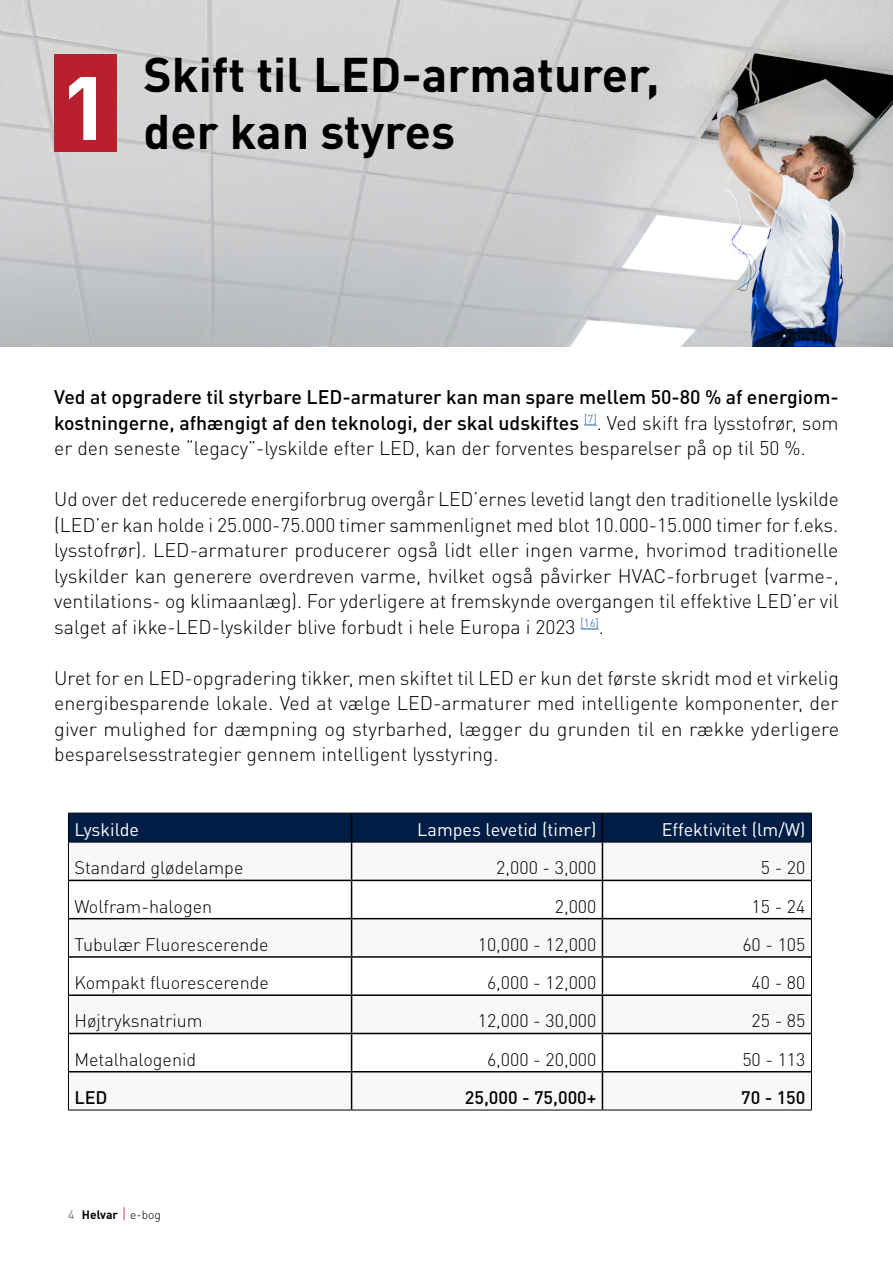
<style>
.page{position:relative;width:893px;height:1263px;background:#fff}
.page>*{position:absolute;margin:0;border:0;box-sizing:border-box;transform-origin:0 0}
.t1{font:700 48px/57.6px "DIN Pro";color:#000}
.t2{font:300 19.5px/25.5px "DIN Pro";color:#000;text-align:justify}
.t3{font:500 19.5px/25.5px "DIN Pro";color:#000;text-align:justify}
.t4{font:300 18px "DIN Pro";color:#000}
.t5{font:18px "DIN Pro";color:#fff}
.t6{font:500 18px "DIN Pro";color:#000}
.t7{font:700 12px "DIN Pro";color:#000}
.s1{font-weight:300}
.s2{font-weight:400;color:#6d6e71}
.s3{font-weight:300;font-size:15px;color:#c80f3f}
</style>
<div class="page">
<img style="left:0;top:0;width:893px;height:347px">
<div style="left:54px;top:54px;width:63px;height:98px;background:#b8202d"></div>
<img style="left:69px;top:77px;width:27px;height:63px">
<svg style="left:584px;top:425px;width:13px;height:1px"></svg>
<svg style="left:581px;top:629px;width:18px;height:1px"></svg>
<svg style="left:69px;top:843px;width:742px;height:266px"></svg>
<hr style="left:351px;top:842px;width:1px;height:38px;background:#000">
<hr style="left:602px;top:842px;width:1px;height:38px;background:#000">
<hr style="left:69px;top:880px;width:283px;height:1px;background:#000">
<hr style="left:352px;top:880px;width:250px;height:1px;background:#000">
<hr style="left:351px;top:881px;width:1px;height:37px;background:#000">
<hr style="left:602px;top:880px;width:209px;height:1px;background:#000">
<hr style="left:602px;top:881px;width:1px;height:37px;background:#000">
<hr style="left:69px;top:918px;width:283px;height:1px;background:#000">
<hr style="left:352px;top:918px;width:250px;height:1px;background:#000">
<hr style="left:351px;top:919px;width:1px;height:37px;background:#000">
<hr style="left:602px;top:918px;width:209px;height:1px;background:#000">
<hr style="left:602px;top:919px;width:1px;height:37px;background:#000">
<hr style="left:69px;top:956px;width:283px;height:2px;background:#000">
<hr style="left:352px;top:956px;width:250px;height:2px;background:#000">
<hr style="left:351px;top:958px;width:1px;height:36px;background:#000">
<hr style="left:602px;top:956px;width:209px;height:2px;background:#000">
<hr style="left:602px;top:958px;width:1px;height:36px;background:#000">
<hr style="left:69px;top:994px;width:283px;height:2px;background:#000">
<hr style="left:352px;top:994px;width:250px;height:2px;background:#000">
<hr style="left:351px;top:996px;width:1px;height:37px;background:#000">
<hr style="left:602px;top:994px;width:209px;height:2px;background:#000">
<hr style="left:602px;top:996px;width:1px;height:37px;background:#000">
<hr style="left:69px;top:1033px;width:283px;height:1px;background:#000">
<hr style="left:352px;top:1033px;width:250px;height:1px;background:#000">
<hr style="left:351px;top:1034px;width:1px;height:37px;background:#000">
<hr style="left:602px;top:1033px;width:209px;height:1px;background:#000">
<hr style="left:602px;top:1034px;width:1px;height:37px;background:#000">
<hr style="left:351px;top:1072px;width:1px;height:37px;background:#000">
<hr style="left:602px;top:1072px;width:1px;height:37px;background:#000">
<hr style="left:68px;top:842px;width:1px;height:38px;background:#000">
<hr style="left:811px;top:842px;width:1px;height:38px;background:#000">
<hr style="left:68px;top:880px;width:1px;height:39px;background:#000">
<hr style="left:811px;top:880px;width:1px;height:39px;background:#000">
<hr style="left:68px;top:919px;width:1px;height:38px;background:#000">
<hr style="left:811px;top:919px;width:1px;height:38px;background:#000">
<hr style="left:68px;top:957px;width:1px;height:38px;background:#000">
<hr style="left:811px;top:957px;width:1px;height:38px;background:#000">
<hr style="left:68px;top:995px;width:1px;height:38px;background:#000">
<hr style="left:811px;top:995px;width:1px;height:38px;background:#000">
<hr style="left:68px;top:1033px;width:1px;height:38px;background:#000">
<hr style="left:811px;top:1033px;width:1px;height:38px;background:#000">
<svg style="left:68px;top:813px;width:744px;height:29px;background:#001d42"></svg>
<hr style="left:68px;top:842px;width:284px;height:1px;background:#000">
<hr style="left:352px;top:842px;width:250px;height:1px;background:#000">
<hr style="left:602px;top:842px;width:210px;height:1px;background:#000">
<hr style="left:68px;top:1071px;width:284px;height:1px;background:#000">
<hr style="left:352px;top:1071px;width:250px;height:1px;background:#000">
<hr style="left:602px;top:1071px;width:210px;height:1px;background:#000">
<hr style="left:68px;top:1072px;width:1px;height:37px;background:#000">
<hr style="left:811px;top:1072px;width:1px;height:37px;background:#000">
<hr style="left:68px;top:1109px;width:284px;height:1px;background:#000">
<hr style="left:352px;top:1109px;width:250px;height:1px;background:#000">
<hr style="left:602px;top:1109px;width:210px;height:1px;background:#000">
<h1 class="t1" style="left:144px;top:40px;width:518px">Skift til LED-armaturer, der kan styres</h1>
<p class="t3" style="left:54px;top:382px;width:786px">Ved at opgradere til styrbare LED-armaturer kan man spare mellem 50-80 % af energiom&shy;kostningerne, afhængigt af den teknologi, der skal udskiftes <sup>[7]</sup><span class="s1">. Ved skift fra lysstofrør, som er den seneste “legacy”-lyskilde efter LED, kan der forventes besparelser på op til 50 %.</span></p>
<p class="t2" style="left:54px;top:485px;width:786px">Ud over det reducerede energiforbrug overgår LED’ernes levetid langt den traditionelle lyskilde (LED’er kan holde i 25.000-75.000 timer sammenlignet med blot 10.000-15.000 timer for f.eks. lysstofrør). LED-armaturer producerer også lidt eller ingen varme, hvorimod traditionelle lyskilder kan generere overdreven varme, hvilket også påvirker HVAC-forbruget (varme-, ventilations- og klimaanlæg). For yderligere at fremskynde overgangen til effektive LED’er vil salget af ikke-LED-lyskilder blive forbudt i hele Europa i 2023 <sup>[16]</sup>.</p>
<p class="t2" style="left:54px;top:663px;width:786px">Uret for en LED-opgradering tikker, men skiftet til LED er kun det første skridt mod et virkelig energibesparende lokale. Ved at vælge LED-armaturer med intelligente komponenter, der giver mulighed for dæmpning og styrbarhed, lægger du grunden til en række yderligere besparelsesstrategier gennem intelligent lysstyring.</p>
<p class="t5" style="left:74px;top:815px;width:66px">Lyskilde</p>
<p class="t5" style="left:417px;top:815px;width:181px">Lampes levetid (timer)</p>
<p class="t5" style="left:662px;top:815px;width:145px">Effektivitet (lm/W)</p>
<p class="t4" style="left:74px;top:854px;width:170px">Standard glødelampe</p>
<p class="t4" style="left:496px;top:854px;width:102px">2,000 - 3,000</p>
<p class="t4" style="left:761px;top:854px;width:46px">5 - 20</p>
<p class="t4" style="left:74px;top:892px;width:139px">Wolfram-halogen</p>
<p class="t4" style="left:555px;top:892px;width:43px">2,000</p>
<p class="t4" style="left:752px;top:892px;width:55px">15 - 24</p>
<p class="t4" style="left:74px;top:930px;width:196px">Tubulær Fluorescerende</p>
<p class="t4" style="left:478px;top:930px;width:120px">10,000 - 12,000</p>
<p class="t4" style="left:742px;top:930px;width:65px">60 - 105</p>
<p class="t4" style="left:74px;top:969px;width:196px">Kompakt fluorescerende</p>
<p class="t4" style="left:487px;top:969px;width:111px">6,000 - 12,000</p>
<p class="t4" style="left:752px;top:969px;width:55px">40 - 80</p>
<p class="t4" style="left:74px;top:1007px;width:130px">Højtryksnatrium</p>
<p class="t4" style="left:478px;top:1007px;width:120px">12,000 - 30,000</p>
<p class="t4" style="left:752px;top:1007px;width:55px">25 - 85</p>
<p class="t4" style="left:74px;top:1045px;width:123px">Metalhalogenid</p>
<p class="t4" style="left:487px;top:1045px;width:111px">6,000 - 20,000</p>
<p class="t4" style="left:742px;top:1045px;width:65px">50 - 113</p>
<p class="t6" style="left:74px;top:1083px;width:35px">LED</p>
<p class="t6" style="left:465px;top:1083px;width:133px">25,000 - 75,000+</p>
<p class="t6" style="left:741px;top:1083px;width:66px">70 - 150</p>
<p class="t7" style="left:68px;top:1205px;width:94px"><span class="s2">4</span> Helvar <span class="s3">|</span> <span class="s1">e-bog</span></p>
</div>
